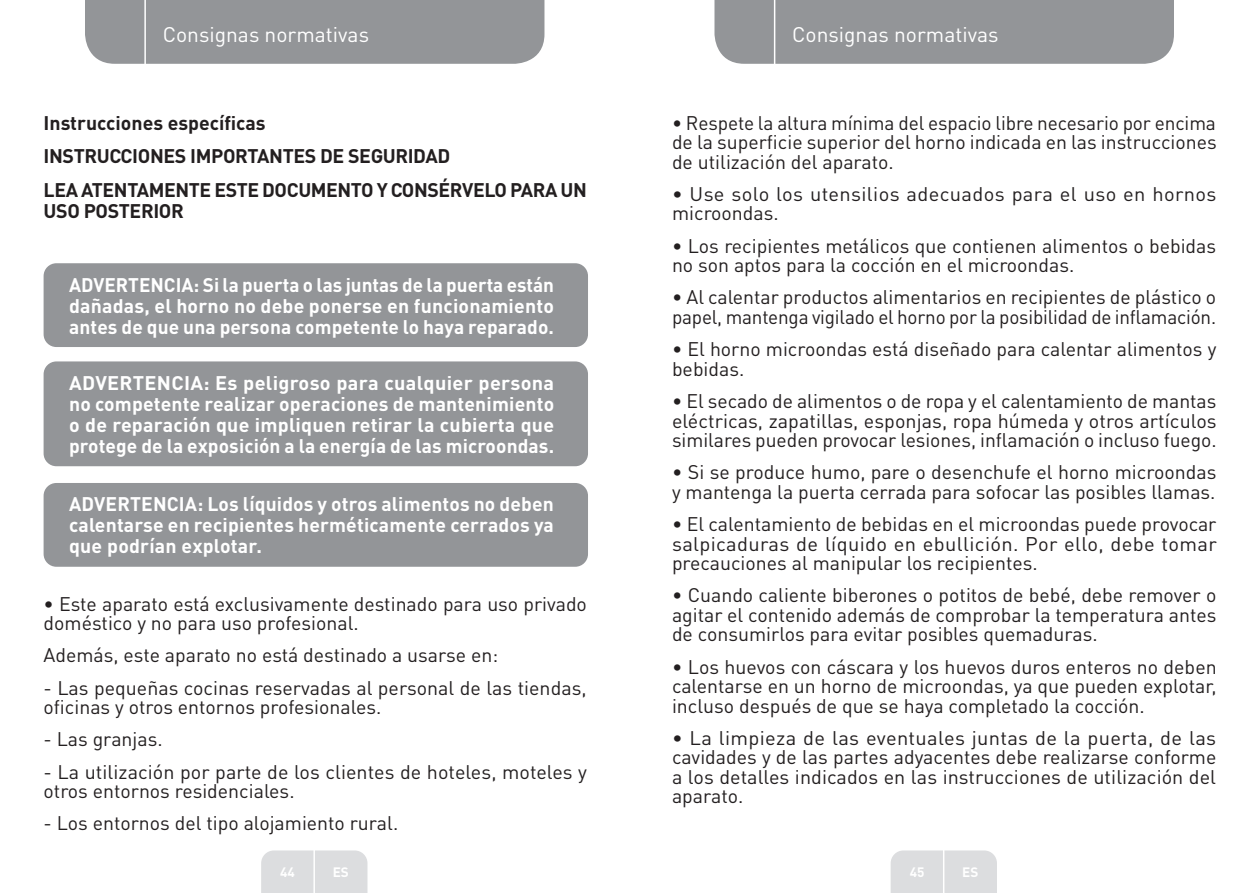
<style>
.page{position:relative;width:1259px;height:893px;background:#fff}
.page>*{position:absolute;margin:0;border:0;box-sizing:border-box;transform-origin:0 0}
.t1{font:21px "DIN Pro";color:#fff}
.Large_Text__3_2_mm{font:19.5px/19.5px "DIN Pro";color:#231f20}
.Large_Text__3_2_mm-2{font:700 19.5px/21px "DIN Pro";letter-spacing:.005em;color:#fff;text-align:justify}
.Large_Text__3_2_mm-3{font:700 19.5px/21px "DIN Pro";letter-spacing:-.02em;color:#231f20}
.Large_Text__3_2_mm-4{font:700 19.5px "DIN Pro";color:#231f20}
.t2{font:700 13.5px "DIN Pro";color:#fff}
</style>
<div class="page">
<div style="left:85px;top:0;width:459px;height:64px;background:#939598"></div>
<div style="left:714px;top:0;width:460px;height:64px;background:#939598"></div>
<div style="left:261px;top:850px;width:106px;height:43px;background:#dcdddf"></div>
<div style="left:890px;top:850px;width:107px;height:43px;background:#dcdddf"></div>
<hr style="left:313px;top:833px;width:2px;height:60px;background:#fff">
<hr style="left:943px;top:833px;width:1px;height:60px;background:#fff">
<hr style="left:144px;top:0;width:2px;height:66px;background:#fff">
<hr style="left:774px;top:0;width:1px;height:66px;background:#fff">
<div style="left:44px;top:263px;width:544px;height:84px;background:#939598;border-radius:13px"></div>
<div style="left:44px;top:361px;width:544px;height:105px;background:#939598;border-radius:13px"></div>
<div style="left:44px;top:483px;width:544px;height:84px;background:#939598;border-radius:13px"></div>
<p class="t1" style="left:163px;top:20px;width:208px">Consignas normativas</p>
<p class="t1" style="left:792px;top:20px;width:208px">Consignas normativas</p>
<p class="Large_Text__3_2_mm-4" style="left:44px;top:109px;width:224px">Instrucciones específicas</p>
<p class="Large_Text__3_2_mm-3" style="left:44px;top:145px;width:408px">INSTRUCCIONES IMPORTANTES DE SEGURIDAD</p>
<p class="Large_Text__3_2_mm-3" style="left:44px;top:179px;width:545px">LEA ATENTAMENTE ESTE DOCUMENTO Y CONSÉRVELO PARA UN<br>USO POSTERIOR</p>
<p class="Large_Text__3_2_mm-2" style="left:69px;top:273px;width:486px">ADVERTENCIA: Si la puerta o las juntas de la puerta están dañadas, el horno no debe ponerse en funcionamiento antes de que una persona competente lo haya reparado.</p>
<p class="Large_Text__3_2_mm-2" style="left:69px;top:371px;width:486px">ADVERTENCIA: Es peligroso para cualquier persona no competente realizar operaciones de mantenimiento o de reparación que impliquen retirar la cubierta que protege de la exposición a la energía de las microondas.</p>
<p class="Large_Text__3_2_mm-2" style="left:69px;top:493px;width:486px">ADVERTENCIA: Los líquidos y otros alimentos no deben calentarse en recipientes herméticamente cerrados ya que podrían explotar.</p>
<p class="Large_Text__3_2_mm" style="left:44px;top:593px;width:545px">• Este aparato está exclusivamente destinado para uso privado doméstico y no para uso profesional.</p>
<p class="Large_Text__3_2_mm" style="left:44px;top:645px;width:456px">Además, este aparato no está destinado a usarse en:</p>
<p class="Large_Text__3_2_mm" style="left:44px;top:677px;width:544px">- Las pequeñas cocinas reservadas al personal de las tiendas, oficinas y otros entornos profesionales.</p>
<p class="Large_Text__3_2_mm" style="left:44px;top:729px;width:121px">- Las granjas.</p>
<p class="Large_Text__3_2_mm" style="left:44px;top:761px;width:545px">- La utilización por parte de los clientes de hoteles, moteles y otros entornos residenciales.</p>
<p class="Large_Text__3_2_mm" style="left:44px;top:813px;width:356px">- Los entornos del tipo alojamiento rural.</p>
<p class="Large_Text__3_2_mm" style="left:672px;top:112px;width:546px;text-align:justify">• Respete la altura mínima del espacio libre necesario por encima de la superficie superior del horno indicada en las instrucciones de utilización del aparato.</p>
<p class="Large_Text__3_2_mm" style="left:672px;top:183px;width:546px">• Use solo los utensilios adecuados para el uso en hornos microondas.</p>
<p class="Large_Text__3_2_mm" style="left:672px;top:235px;width:546px">• Los recipientes metálicos que contienen alimentos o bebidas no son aptos para la cocción en el microondas.</p>
<p class="Large_Text__3_2_mm" style="left:672px;top:287px;width:546px">• Al calentar productos alimentarios en recipientes de plástico o papel, mantenga vigilado el horno por la posibilidad de inflamación.</p>
<p class="Large_Text__3_2_mm" style="left:672px;top:339px;width:546px">• El horno microondas está diseñado para calentar alimentos y bebidas.</p>
<p class="Large_Text__3_2_mm" style="left:672px;top:390px;width:546px;text-align:justify">• El secado de alimentos o de ropa y el calentamiento de mantas eléctricas, zapatillas, esponjas, ropa húmeda y otros artículos similares pueden provocar lesiones, inflamación o incluso fuego.</p>
<p class="Large_Text__3_2_mm" style="left:672px;top:462px;width:546px">• Si se produce humo, pare o desenchufe el horno microondas y mantenga la puerta cerrada para sofocar las posibles llamas.</p>
<p class="Large_Text__3_2_mm" style="left:672px;top:513px;width:546px;text-align:justify">• El calentamiento de bebidas en el microondas puede provocar salpicaduras de líquido en ebullición. Por ello, debe tomar precauciones al manipular los recipientes.</p>
<p class="Large_Text__3_2_mm" style="left:672px;top:585px;width:546px;text-align:justify">• Cuando caliente biberones o potitos de bebé, debe remover o agitar el contenido además de comprobar la temperatura antes de consumirlos para evitar posibles quemaduras.</p>
<p class="Large_Text__3_2_mm" style="left:672px;top:656px;width:546px;text-align:justify">• Los huevos con cáscara y los huevos duros enteros no deben calentarse en un horno de microondas, ya que pueden explotar, incluso después de que se haya completado la cocción.</p>
<p class="Large_Text__3_2_mm" style="left:672px;top:727px;width:546px;text-align:justify">• La limpieza de las eventuales juntas de la puerta, de las cavidades y de las partes adyacentes debe realizarse conforme a los detalles indicados en las instrucciones de utilización del aparato.</p>
<p class="t2" style="left:280px;top:863px;width:16px">44</p>
<p class="t2" style="left:333px;top:863px;width:18px">ES</p>
<p class="t2" style="left:909px;top:863px;width:16px">45</p>
<p class="t2" style="left:962px;top:863px;width:18px">ES</p>
</div>
